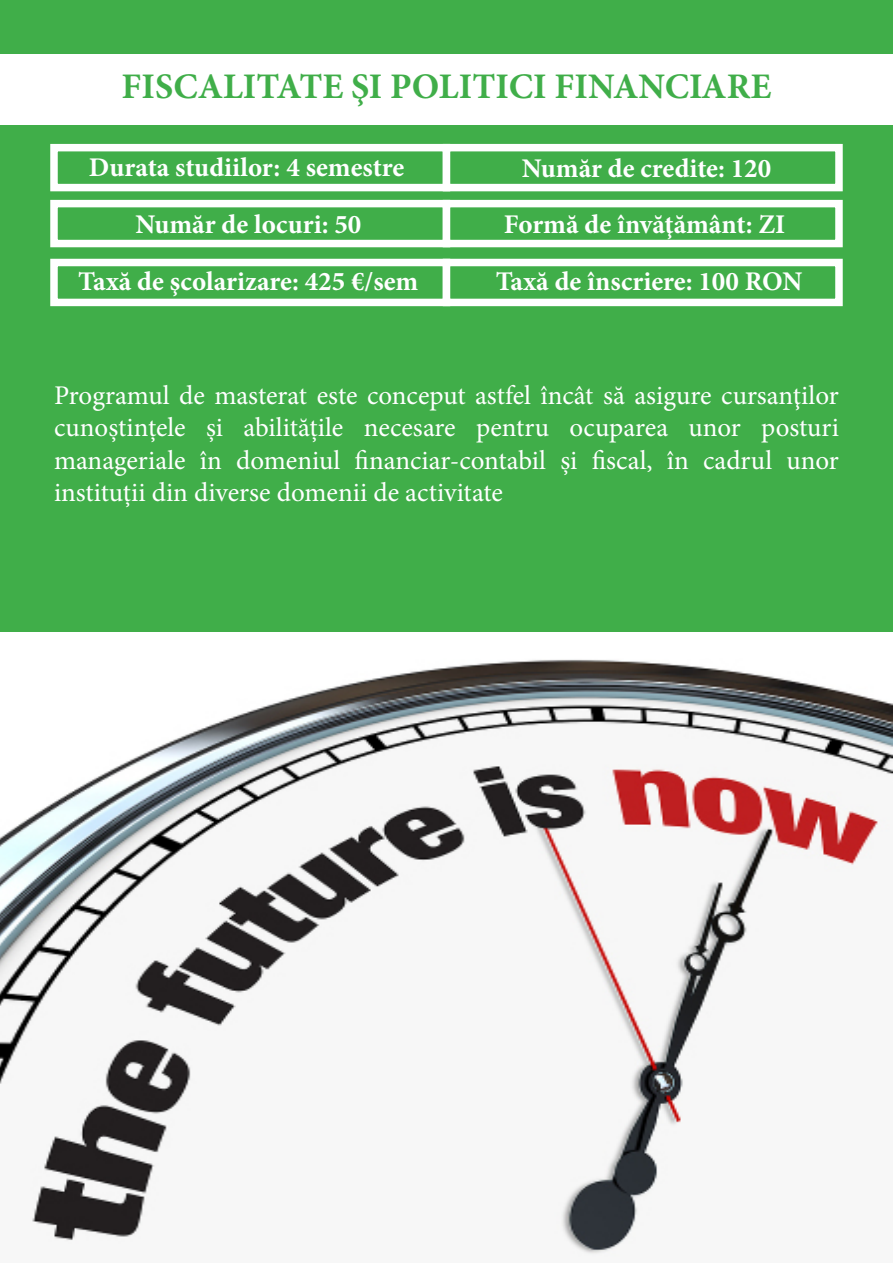
<style>
.page{position:relative;width:893px;height:1263px;background:#fff}
.page>*{position:absolute;margin:0;border:0;box-sizing:border-box;transform-origin:0 0}
.t1{font:700 36px "Minion Pro";color:#40ae49}
.t2{font:27px/32.4px "Minion Pro";color:#fff;text-align:justify}
.t3{font:700 27px "Minion Pro";color:#fff}
</style>
<div class="page">
<div style="left:0;top:0;width:893px;height:632px;background:#40ae49"></div>
<div style="left:0;top:54px;width:893px;height:70px;background:#fff"></div>
<img style="left:0;top:659px;width:893px;height:596px">
<div style="left:50px;top:144px;width:400px;height:47px;background:#40ae49;border:8px solid #fff"></div>
<div style="left:443px;top:144px;width:400px;height:47px;background:#40ae49;border:8px solid #fff"></div>
<div style="left:50px;top:200px;width:400px;height:47px;background:#40ae49;border:8px solid #fff"></div>
<div style="left:443px;top:200px;width:400px;height:47px;background:#40ae49;border:8px solid #fff"></div>
<div style="left:50px;top:259px;width:400px;height:47px;background:#40ae49;border:8px solid #fff"></div>
<div style="left:443px;top:259px;width:400px;height:47px;background:#40ae49;border:8px solid #fff"></div>
<p class="t1" style="left:122px;top:61px;width:651px">FISCALITATE ŞI POLITICI FINANCIARE</p>
<p class="t3" style="left:89px;top:148px;width:317px">Durata studiilor: 4 semestre</p>
<p class="t3" style="left:522px;top:149px;width:251px">Număr de credite: 120</p>
<p class="t3" style="left:135px;top:205px;width:228px">Număr de locuri: 50</p>
<p class="t3" style="left:504px;top:205px;width:283px">Formă de învăţământ: ZI</p>
<p class="t3" style="left:78px;top:263px;width:342px">Taxă de şcolarizare: 425 €/sem</p>
<p class="t3" style="left:496px;top:262px;width:308px">Taxă de înscriere: 100 RON</p>
<p class="t2" style="left:54px;top:379px;width:786px">Programul de masterat este conceput astfel încât să asigure cursanţilor cunoștințele și abilitățile necesare pentru ocuparea unor posturi manageriale în domeniul financiar-contabil și fiscal, în cadrul unor instituții din diverse domenii de activitate</p>
</div>
